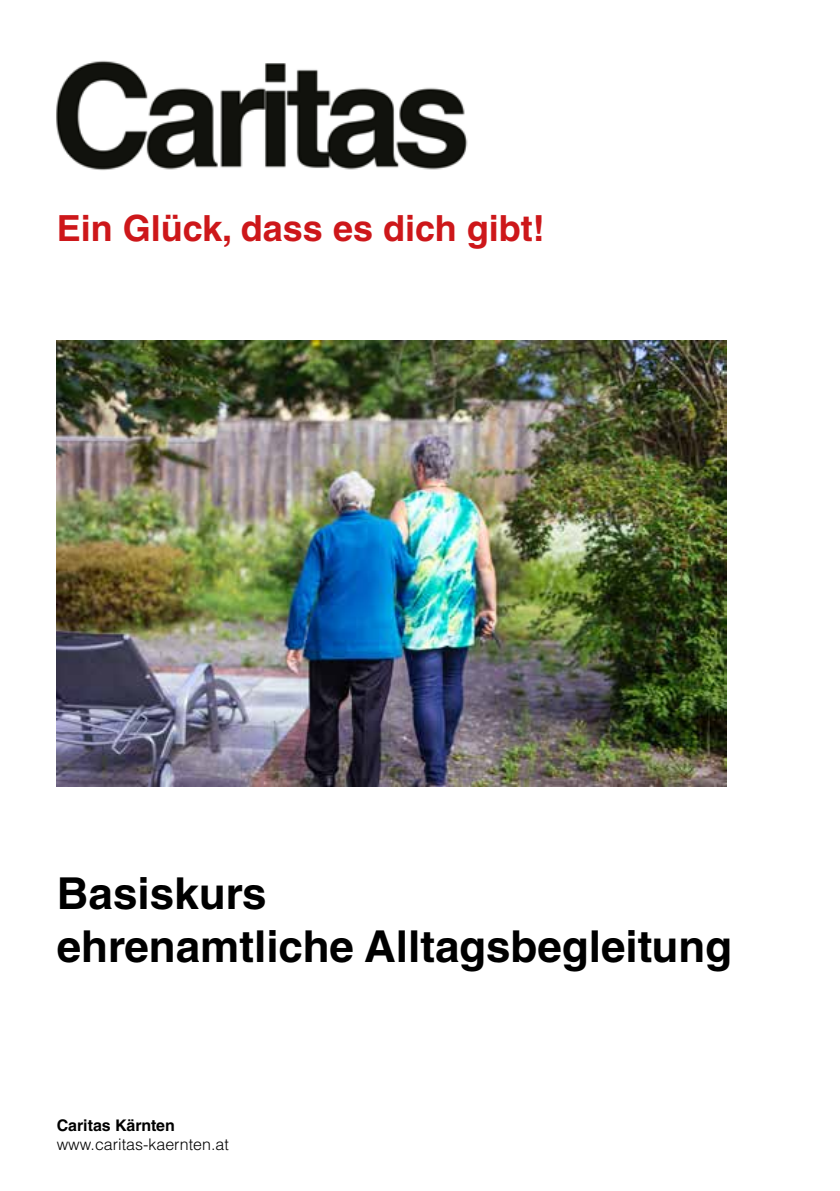
<style>
.page{position:relative;width:840px;height:1191px;background:#fff}
.page>*{position:absolute;margin:0;border:0;box-sizing:border-box;transform-origin:0 0}
.t1{font:700 44px/52.8px "Helvetica LT Std";color:#000}
.t2{font:700 36px "Helvetica LT Std";color:#cd171a}
.t3{font:300 16px "Helvetica LT Std";color:#000}
.t4{font:700 16px "Helvetica LT Std";color:#000}
</style>
<div class="page">
<img style="left:56px;top:60px;width:412px;height:111px">
<img style="left:57px;top:340px;width:669px;height:446px">
<p class="t2" style="left:57px;top:207px;width:489px">Ein Glück, dass es dich gibt!</p>
<p class="t1" style="left:57px;top:866px;width:676px">Basiskurs<br>ehrenamtliche Alltagsbegleitung</p>
<p class="t4" style="left:57px;top:1115px;width:120px">Caritas Kärnten</p>
<p class="t3" style="left:57px;top:1134px;width:173px">www.caritas-kaernten.at</p>
</div>
